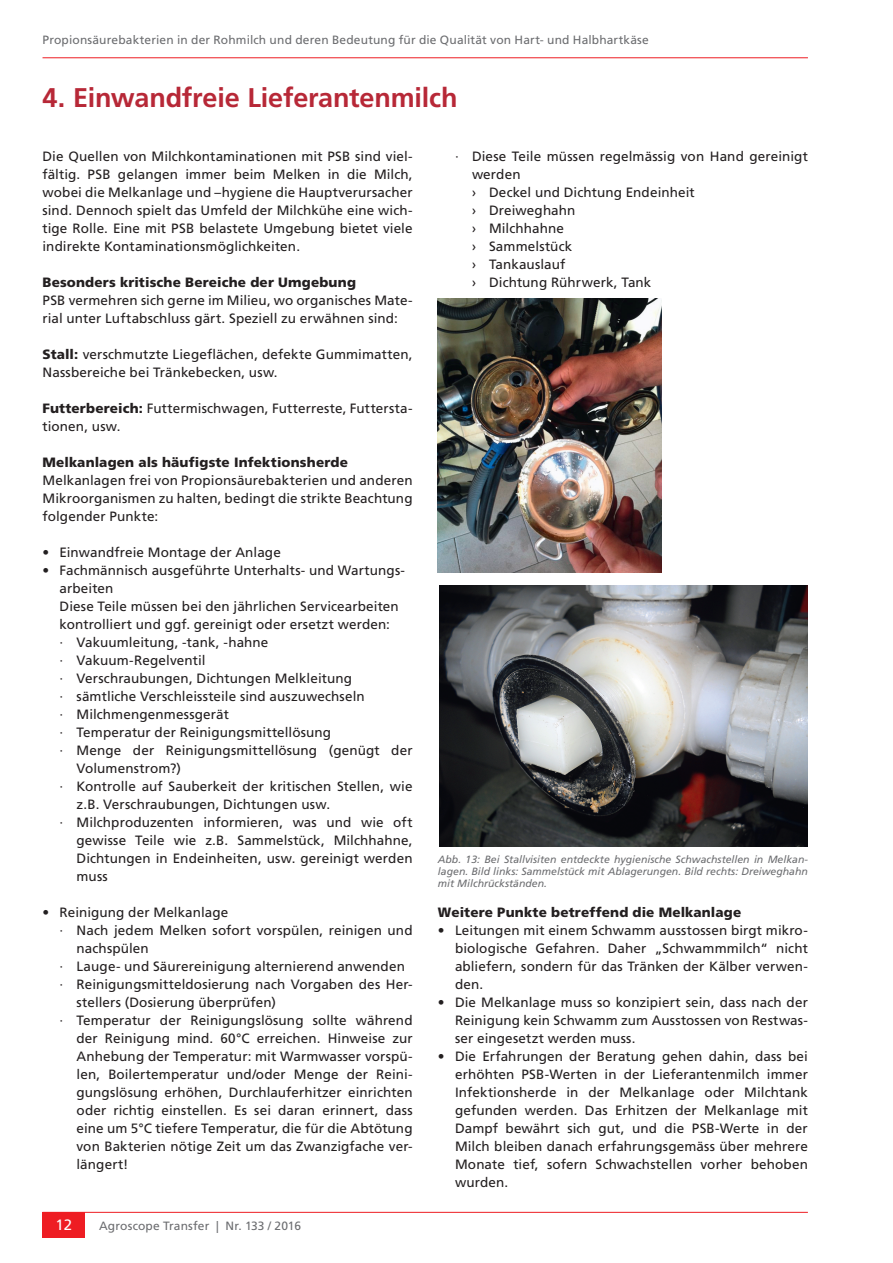
<style>
.page{position:relative;width:893px;height:1263px;background:#fff}
.page>*{position:absolute;margin:0;border:0;box-sizing:border-box;transform-origin:0 0}
.t1{font:700 27px "Frutiger LT Std";letter-spacing:-.005em;color:#b72837}
.t2{font:15px "Frutiger LT Std";color:#fff}
.t3{font:13.5px/18px "Frutiger LT Std";letter-spacing:.005em;color:#231f20;text-align:justify}
.t4{font:900 13.5px "Frutiger LT Std";letter-spacing:.01em;color:#231f20}
.t5{font:12px "Frutiger LT Std";letter-spacing:.01em;color:#6c6d70}
.t6{font:italic 10.5px/12px "Frutiger LT Std";color:#6c6d70;text-align:justify}
.s1{font-weight:900}
</style>
<div class="page">
<hr style="left:42px;top:1212px;width:766px;height:1px;background:#ee1d23">
<div style="left:43px;top:1212px;width:42px;height:25px;background:#ee1d23"></div>
<hr style="left:43px;top:57px;width:765px;height:1px;background:#ee1d23">
<img style="left:438px;top:298px;width:223px;height:275px">
<img style="left:439px;top:585px;width:369px;height:262px">
<p class="t5" style="left:43px;top:33px;width:608px">Propionsäurebakterien in der Rohmilch und deren Bedeutung für die Qualität von Hart- und Halbhartkäse</p>
<h1 class="t1" style="left:43px;top:82px;width:417px">4. Einwandfreie Lieferantenmilch</h1>
<p class="t3" style="left:43px;top:147px;width:372px">Die Quellen von Milchkontaminationen mit PSB sind viel&shy;fältig. PSB gelangen immer beim Melken in die Milch, wobei die Melkanlage und –hygiene die Hauptverursacher sind. Dennoch spielt das Umfeld der Milchkühe eine wich&shy;tige Rolle. Eine mit PSB belastete Umgebung bietet viele indirekte Kontaminationsmöglichkeiten.</p>
<p class="t4" style="left:43px;top:274px;width:315px">Besonders kritische Bereiche der Umgebung</p>
<p class="t3" style="left:43px;top:291px;width:372px">PSB vermehren sich gerne im Milieu, wo organisches Mate&shy;rial unter Luftabschluss gärt. Speziell zu erwähnen sind:</p>
<p class="t3" style="left:43px;top:345px;width:372px"><span class="s1">Stall:</span> verschmutzte Liegeflächen, defekte Gummimatten,<br>Nassbereiche bei Tränkebecken, usw.</p>
<p class="t3" style="left:43px;top:399px;width:372px"><span class="s1">Futterbereich:</span> Futtermischwagen, Futterreste, Futtersta&shy;tionen, usw.</p>
<p class="t4" style="left:43px;top:454px;width:307px">Melkanlagen als häufigste Infektionsherde</p>
<p class="t3" style="left:43px;top:471px;width:372px">Melkanlagen frei von Propionsäurebakterien und anderen Mikroorganismen zu halten, bedingt die strikte Beachtung folgender Punkte:</p>
<p class="t3" style="left:43px;top:543px;width:240px">• Einwandfreie Montage der Anlage</p>
<p class="t3" style="left:43px;top:561px;width:364px">• Fachmännisch ausgeführte Unterhalts- und Wartungs-</p>
<p class="t3" style="left:60px;top:579px;width:56px">arbeiten</p>
<p class="t3" style="left:60px;top:597px;width:341px">Diese Teile müssen bei den jährlichen Servicearbeiten</p>
<p class="t3" style="left:60px;top:615px;width:332px">kontrolliert und ggf. gereinigt oder ersetzt werden:</p>
<p class="t3" style="left:60px;top:633px;width:210px">· Vakuumleitung, -tank, -hahne</p>
<p class="t3" style="left:60px;top:651px;width:147px">· Vakuum-Regelventil</p>
<p class="t3" style="left:60px;top:669px;width:294px">· Verschraubungen, Dichtungen Melkleitung</p>
<p class="t3" style="left:60px;top:687px;width:307px">· sämtliche Verschleissteile sind auszuwechseln</p>
<p class="t3" style="left:60px;top:705px;width:171px">· Milchmengenmessgerät</p>
<p class="t3" style="left:60px;top:723px;width:273px">· Temperatur der Reinigungsmittellösung</p>
<p class="t3" style="left:60px;top:741px;width:355px">· Menge der Reinigungsmittellösung (genügt der</p>
<p class="t3" style="left:77px;top:759px;width:106px">Volumenstrom?)</p>
<p class="t3" style="left:60px;top:777px;width:355px">· Kontrolle auf Sauberkeit der kritischen Stellen, wie</p>
<p class="t3" style="left:77px;top:795px;width:255px">z.B. Verschraubungen, Dichtungen usw.</p>
<p class="t3" style="left:60px;top:813px;width:355px">· Milchproduzenten informieren, was und wie oft</p>
<p class="t3" style="left:77px;top:831px;width:338px">gewisse Teile wie z.B. Sammelstück, Milchhahne,</p>
<p class="t3" style="left:77px;top:849px;width:338px">Dichtungen in Endeinheiten, usw. gereinigt werden</p>
<p class="t3" style="left:77px;top:867px;width:33px">muss</p>
<p class="t3" style="left:43px;top:903px;width:187px">• Reinigung der Melkanlage</p>
<p class="t3" style="left:60px;top:921px;width:355px">· Nach jedem Melken sofort vorspülen, reinigen und</p>
<p class="t3" style="left:77px;top:939px;width:74px">nachspülen</p>
<p class="t3" style="left:60px;top:957px;width:347px">· Lauge- und Säurereinigung alternierend anwenden</p>
<p class="t3" style="left:60px;top:975px;width:355px">· Reinigungsmitteldosierung nach Vorgaben des Her-</p>
<p class="t3" style="left:77px;top:993px;width:201px">stellers (Dosierung überprüfen)</p>
<p class="t3" style="left:60px;top:1011px;width:355px">· Temperatur der Reinigungslösung sollte während</p>
<p class="t3" style="left:77px;top:1029px;width:338px">der Reinigung mind. 60°C erreichen. Hinweise zur</p>
<p class="t3" style="left:77px;top:1047px;width:338px">Anhebung der Temperatur: mit Warmwasser vorspü-</p>
<p class="t3" style="left:77px;top:1065px;width:338px">len, Boilertemperatur und/oder Menge der Reini-</p>
<p class="t3" style="left:77px;top:1083px;width:338px">gungslösung erhöhen, Durchlauferhitzer einrichten</p>
<p class="t3" style="left:77px;top:1101px;width:338px">oder richtig einstellen. Es sei daran erinnert, dass</p>
<p class="t3" style="left:77px;top:1119px;width:338px">eine um 5°C tiefere Temperatur, die für die Abtötung</p>
<p class="t3" style="left:77px;top:1137px;width:338px">von Bakterien nötige Zeit um das Zwanzigfache ver-</p>
<p class="t3" style="left:77px;top:1155px;width:53px">längert!</p>
<p class="t2" style="left:55px;top:1215px;width:18px">12</p>
<p class="t5" style="left:99px;top:1218px;width:203px">Agroscope Transfer | Nr. 133 / 2016</p>
<p class="t3" style="left:472px;top:148px;width:337px;text-align:left;text-indent:-17px">· Diese Teile müssen regelmässig von Hand gereinigt werden<br>› Deckel und Dichtung Endeinheit<br>› Dreiweghahn<br>› Milchhahne<br>› Sammelstück<br>› Tankauslauf<br>› Dichtung Rührwerk, Tank</p>
<p class="t6" style="left:438px;top:854px;width:371px">Abb. 13: Bei Stallvisiten entdeckte hygienische Schwachstellen in Melkan&shy;lagen. Bild links: Sammelstück mit Ablagerungen. Bild rechts: Dreiweghahn mit Milchrückständen.</p>
<p class="t4" style="left:438px;top:904px;width:305px">Weitere Punkte betreffend die Melkanlage</p>
<p class="t3" style="left:455px;top:922px;width:354px;text-indent:-17px">• Leitungen mit einem Schwamm ausstossen birgt mikro&shy;biologische Gefahren. Daher „Schwammmilch“ nicht abliefern, sondern für das Tränken der Kälber verwen&shy;den.</p>
<p class="t3" style="left:455px;top:994px;width:354px;text-indent:-17px">• Die Melkanlage muss so konzipiert sein, dass nach der Reinigung kein Schwamm zum Ausstossen von Restwas&shy;ser eingesetzt werden muss.</p>
<p class="t3" style="left:455px;top:1047px;width:354px;text-indent:-17px">• Die Erfahrungen der Beratung gehen dahin, dass bei erhöhten PSB-Werten in der Lieferantenmilch immer Infektionsherde in der Melkanlage oder Milchtank gefunden werden. Das Erhitzen der Melkanlage mit Dampf bewährt sich gut, und die PSB-Werte in der Milch bleiben danach erfahrungsgemäss über mehrere Monate tief, sofern Schwachstellen vorher behoben wurden.</p>
</div>
